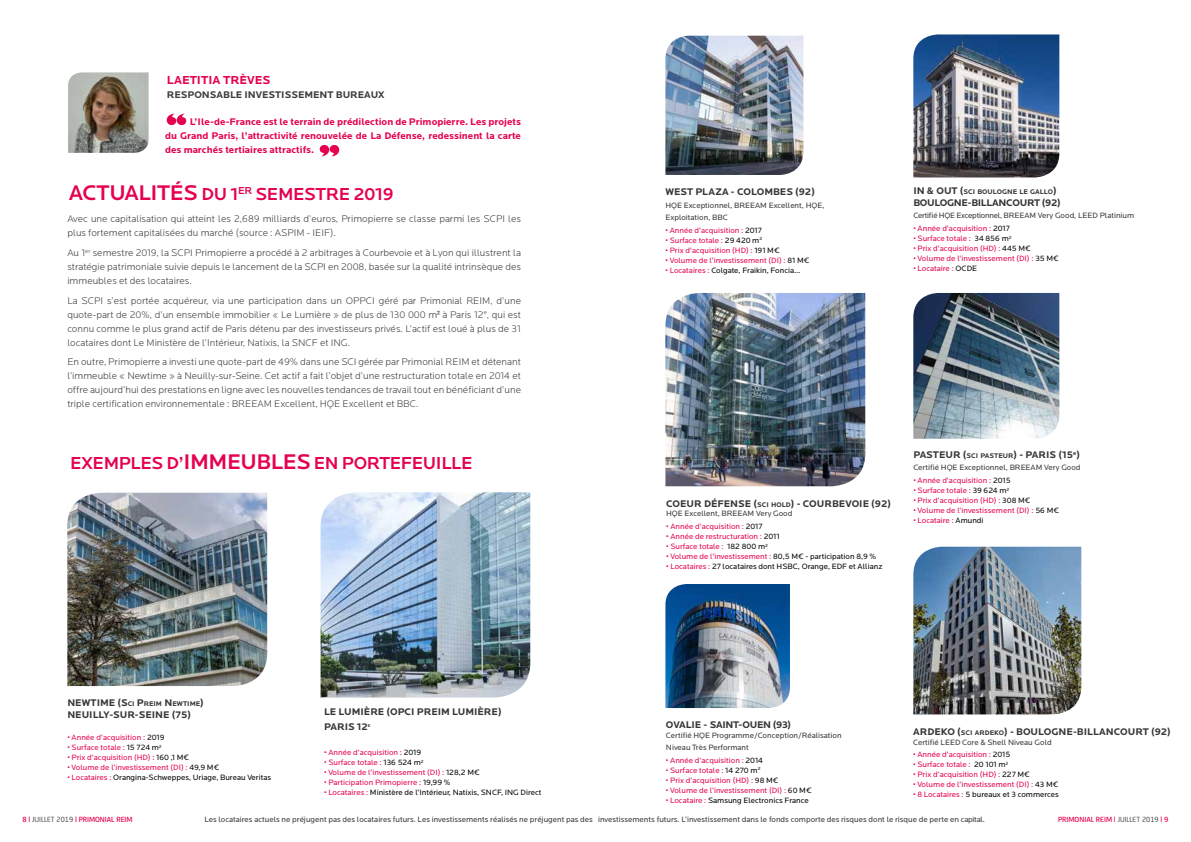
<style>
.page{position:relative;width:1191px;height:842px;background:#fff}
.page>*{position:absolute;margin:0;border:0;box-sizing:border-box;transform-origin:0 0}
.t1{font:500 18px "Locator";letter-spacing:-.02em;color:#e50051}
.t2{font:700 12px "Locator";color:#e50051}
.t3{font:300 10px/14px "Locator";color:#3c3c3b;text-align:justify}
.t4{font:700 10px "Locator";color:#373634}
.t5{font:700 10px/14px "Locator";color:#e50051;text-align:justify}
.t6{font:700 10px "Locator";letter-spacing:-.03em;color:#373634}
.t7{font:700 10px "Locator";color:#3c3c3b}
.t8{font:700 10px "Locator";color:#373634}
.t9{font:8px "Locator";color:#e50051}
.t10{font:8px/12.4px "Locator";color:#373634}
.t11{font:8px "Locator";color:#000}
.t12{font:500 8px "FS Joey";color:#e50051}
.t13{font:700 7px "Locator";color:#373634}
.t14{font:700 4.1px "Locator";color:#373634}
.s1{font-size:22px}
.s2{font-family:"Arial Narrow";font-weight:400}
.s3{font-size:10px}
.s4{color:#000}
.s5{color:#e50051}
.s6{font-style:inherit}
.s7{font-size:7px}
.s8{font-weight:400;color:#373634}
.s9{font-weight:400;color:#3c3c3b}
</style>
<div class="page">
<img style="left:68px;top:72px;width:81px;height:81px">
<svg style="left:167px;top:114px;width:19px;height:11px"></svg>
<svg style="left:320px;top:145px;width:19px;height:11px"></svg>
<img style="left:913px;top:293px;width:146px;height:146px">
<img style="left:913px;top:547px;width:168px;height:167px">
<img style="left:665px;top:36px;width:138px;height:139px">
<img style="left:665px;top:293px;width:200px;height:193px">
<img style="left:665px;top:584px;width:125px;height:124px">
<img style="left:913px;top:34px;width:146px;height:143px">
<img style="left:67px;top:493px;width:200px;height:193px">
<img style="left:320px;top:492px;width:210px;height:205px">
<p class="t2" style="left:167px;top:73px;width:105px">LAETITIA TRÈVES</p>
<p class="t7" style="left:167px;top:89px;width:219px">RESPONSABLE INVESTISSEMENT BUREAUX</p>
<p class="t5" style="left:165px;top:115px;width:357px;text-indent:25px">L’Ile-de-France est le terrain de prédilection de Primopierre. Les projets du Grand Paris, l’attractivité renouvelée de La Défense, redessinent la carte des marchés tertiaires attractifs.</p>
<h1 class="t1" style="left:69px;top:183px;width:326px"><span class="s1">ACTUALITÉS</span> DU 1<sup>ER</sup> SEMESTRE 2019</h1>
<p class="t3" style="left:67px;top:212px;width:455px">Avec une capitalisation qui atteint les 2,689 milliards d’euros, Primopierre se classe parmi les SCPI les plus fortement capitalisées du marché (source : ASPIM - IEIF).</p>
<p class="t3" style="left:67px;top:246px;width:455px">Au 1<sup>er</sup> semestre 2019, la SCPI Primopierre a procédé à 2 arbitrages à Courbevoie et à Lyon qui illustrent la stratégie patrimoniale suivie depuis le lancement de la SCPI en 2008, basée sur la qualité intrinsèque des immeubles et des locataires.</p>
<p class="t3" style="left:67px;top:293px;width:455px">La SCPI s’est portée acquéreur, via une participation dans un OPPCI géré par Primonial REIM, d’une quote-part de 20%, d’un ensemble immobilier « Le Lumière » de plus de 130 000 m<span class="s2">²</span> à Paris 12<sup>e</sup>, qui est connu comme le plus grand actif de Paris détenu par des investisseurs privés. L’actif est loué à plus de 31 locataires dont Le Ministère de l’Intérieur, Natixis, la SNCF et ING.</p>
<p class="t3" style="left:67px;top:355px;width:455px">En outre, Primopierre a investi une quote-part de 49% dans une SCI gérée par Primonial REIM et détenant l’immeuble « Newtime » à Neuilly-sur-Seine. Cet actif a fait l’objet d’une restructuration totale en 2014 et offre aujourd’hui des prestations en ligne avec les nouvelles tendances de travail tout en bénéficiant d’une triple certification environnementale : BREEAM Excellent, HQE Excellent et BBC.</p>
<h1 class="t1" style="left:70px;top:453px;width:404px">EXEMPLES D’<span class="s1">IMMEUBLES</span> EN PORTEFEUILLE</h1>
<p class="t13" style="left:67px;top:700px;width:138px"><span class="s3">NEWTIME</span> <span class="s3">(S</span>CI <span class="s3">P</span>REIM <span class="s3">N</span> EWTIME<span class="s3">)</span></p>
<p class="t4" style="left:67px;top:709px;width:125px">NEUILLY-SUR-SEINE (75)</p>
<p class="t9" style="left:67px;top:733px;width:99px">• Année d’acquisition : <span class="s4">2019</span></p>
<p class="t9" style="left:67px;top:743px;width:96px">• Surface totale : <span class="s4">15 724 m</span><sup>2</sup></p>
<p class="t9" style="left:67px;top:753px;width:123px">• Prix d’acquisition (HD) : <span class="s4">160 ,1 M€</span></p>
<p class="t9" style="left:67px;top:763px;width:154px">• Volume de l’investissement (DI) : <span class="s4">49,9 M€</span></p>
<p class="t11" style="left:67px;top:773px;width:205px"><span class="s5">• Locataires :</span> Orangina-Schweppes, Uriage, Bureau Veritas</p>
<p class="t4" style="left:324px;top:706px;width:73px">LE LUMIÈRE <span class="s6">(OPCI</span></p>
<p class="t8" style="left:417px;top:706px;width:8px">PREIM</p>
<p class="t8" style="left:452px;top:706px;width:7px">LUMI</p>
<p class="t8" style="left:477px;top:706px;width:26px">ÈRE)</p>
<p class="t8" style="left:324px;top:721px;width:7px">PARIS</p>
<p class="t8" style="left:357px;top:721px;width:12px">12</p>
<p class="t14" style="left:368px;top:723px;width:4px">E</p>
<p class="t9" style="left:324px;top:748px;width:99px">• Année d’acquisition : <span class="s4">2019</span></p>
<p class="t9" style="left:324px;top:758px;width:101px">• Surface totale : <span class="s4">136 524 m</span><sup>2</sup></p>
<p class="t9" style="left:324px;top:768px;width:157px">• Volume de l’investissement (DI) : <span class="s4">128,2 M€</span></p>
<p class="t9" style="left:324px;top:778px;width:128px">• Participation Primopierre : <span class="s4">19,99 %</span></p>
<p class="t11" style="left:324px;top:788px;width:219px"><span class="s5">• Locataires :</span> Ministère de l’Intérieur, Natixis, SNCF, ING Direct</p>
<p class="t4" style="left:665px;top:186px;width:151px">WEST PLAZA - COLOMBES (92)</p>
<p class="t10" style="left:665px;top:199px;width:160px">HQE Exceptionnel, BREEAM Excellent, HQE,<br>Exploitation, BBC</p>
<p class="t9" style="left:665px;top:226px;width:98px">• Année d’acquisition : <span class="s4">2017</span></p>
<p class="t9" style="left:665px;top:236px;width:98px">• Surface totale : <span class="s4">29 420 m</span><sup>2</sup></p>
<p class="t9" style="left:665px;top:246px;width:116px">• Prix d’acquisition (HD) : <span class="s4">191 M€</span></p>
<p class="t9" style="left:665px;top:256px;width:146px">• Volume de l’investissement (DI) : <span class="s4">81 M€</span></p>
<p class="t11" style="left:665px;top:266px;width:136px"><span class="s5">• Locataires :</span> Colgate, Fraikin, Foncia…</p>
<p class="t13" style="left:913px;top:188px;width:145px"><span class="s3">IN &amp; OUT</span> <span class="s3">(</span>SCI BOULOGNE LE GALLO<span class="s3">)</span></p>
<p class="t6" style="left:913px;top:197px;width:149px">BOULOGNE-BILLANCOURT (92)</p>
<p class="t10" style="left:913px;top:210px;width:222px">Certifié HQE Exceptionnel, BREEAM Very Good, LEED Platinium</p>
<p class="t9" style="left:913px;top:224px;width:98px">• Année d’acquisition : <span class="s4">2017</span></p>
<p class="t9" style="left:913px;top:234px;width:100px">• Surface totale : <span class="s4">34 856 m</span><sup>2</sup></p>
<p class="t9" style="left:913px;top:244px;width:119px">• Prix d’acquisition (HD) : <span class="s4">445 M€</span></p>
<p class="t9" style="left:913px;top:254px;width:147px">• Volume de l’investissement (DI) : <span class="s4">35 M€</span></p>
<p class="t9" style="left:913px;top:264px;width:65px">• Locataire : <span class="s4">OCDE</span></p>
<p class="t4" style="left:666px;top:498px;width:226px">COEUR DÉFENSE <span class="s6">(</span><span class="s7">SCI HOLD</span><span class="s6">)</span> - COURBEVOIE (92)</p>
<p class="t10" style="left:666px;top:508px;width:128px">HQE Excellent, BREEAM Very Good</p>
<p class="t9" style="left:666px;top:522px;width:98px">• Année d’acquisition : <span class="s4">2017</span></p>
<p class="t9" style="left:666px;top:532px;width:115px">• Année de restructuration : <span class="s4">2011</span></p>
<p class="t9" style="left:666px;top:542px;width:103px">• Surface totale : <span class="s4">182 800 m</span><sup>2</sup></p>
<p class="t9" style="left:666px;top:552px;width:212px">• Volume de l’investissement : <span class="s4">80,5 M€ - participation 8,9 %</span></p>
<p class="t11" style="left:666px;top:562px;width:218px"><span class="s5">• Locataires :</span> 27 locataires dont HSBC, Orange, EDF et Allianz</p>
<p class="t4" style="left:913px;top:449px;width:168px">PASTEUR <span class="s6">(</span><span class="s7">SCI PASTEUR</span><span class="s6">)</span> - PARIS (15<sup>e</sup>)</p>
<p class="t10" style="left:913px;top:462px;width:169px">Certifié HQE Exceptionnel, BREEAM Very Good</p>
<p class="t9" style="left:913px;top:476px;width:99px">• Année d’acquisition : <span class="s4">2015</span></p>
<p class="t9" style="left:913px;top:486px;width:98px">• Surface totale : <span class="s4">39 624 m</span><sup>2</sup></p>
<p class="t9" style="left:913px;top:496px;width:119px">• Prix d’acquisition (HD) : <span class="s4">308 M€</span></p>
<p class="t9" style="left:913px;top:506px;width:147px">• Volume de l’investissement (DI) : <span class="s4">56 M€</span></p>
<p class="t9" style="left:913px;top:516px;width:72px">• Locataire : <span class="s4">Amundi</span></p>
<p class="t6" style="left:666px;top:719px;width:127px">OVALIE - SAINT-OUEN (93)</p>
<p class="t10" style="left:666px;top:729px;width:177px;line-height:12px">Certifié HQE Programme/Conception/Réalisation<br>Niveau Très Performant</p>
<p class="t9" style="left:666px;top:755px;width:99px">• Année d’acquisition : <span class="s4">2014</span></p>
<p class="t9" style="left:666px;top:765px;width:96px">• Surface totale : <span class="s4">14 270 m</span><sup>2</sup></p>
<p class="t9" style="left:666px;top:775px;width:114px">• Prix d’acquisition (HD) : <span class="s4">98 M€</span></p>
<p class="t9" style="left:666px;top:785px;width:147px">• Volume de l’investissement (DI) : <span class="s4">60 M€</span></p>
<p class="t11" style="left:666px;top:795px;width:144px"><span class="s5">• Locataire :</span> Samsung Electronics France</p>
<p class="t4" style="left:913px;top:726px;width:259px">ARDEKO (<span class="s7">SCI ARDEKO</span>) - BOULOGNE-BILLANCOURT (92)</p>
<p class="t10" style="left:913px;top:736px;width:140px">Certifié LEED Core &amp; Shell Niveau Gold</p>
<p class="t9" style="left:913px;top:750px;width:99px">• Année d’acquisition : <span class="s4">2015</span></p>
<p class="t9" style="left:913px;top:760px;width:97px">• Surface totale : <span class="s4">20 101 m</span><sup>2</sup></p>
<p class="t9" style="left:913px;top:770px;width:118px">• Prix d’acquisition (HD) : <span class="s4">227 M€</span></p>
<p class="t9" style="left:913px;top:780px;width:147px">• Volume de l’investissement (DI) : <span class="s4">43 M€</span></p>
<p class="t11" style="left:913px;top:790px;width:147px"><span class="s5">• 8 Locataires :</span> 5 bureaux et 3 commerces</p>
<p class="t12" style="left:22px;top:813px;width:112px">8 | <span class="s8">JUILLET 2019</span> | PRIMONIAL REIM</p>
<p class="t12" style="left:1058px;top:814px;width:112px">PRIMONIAL REIM | <span class="s9">J</span><span class="s8">UILLET 2019</span> | 9</p>
<p class="t10" style="left:204px;top:813px;width:782px">Les locataires actuels ne préjugent pas des locataires futurs. Les investissements réalisés ne préjugent pas des investissements futurs. L’investissement dans le fonds comporte des risques dont le risque de perte en capital.</p>
</div>
